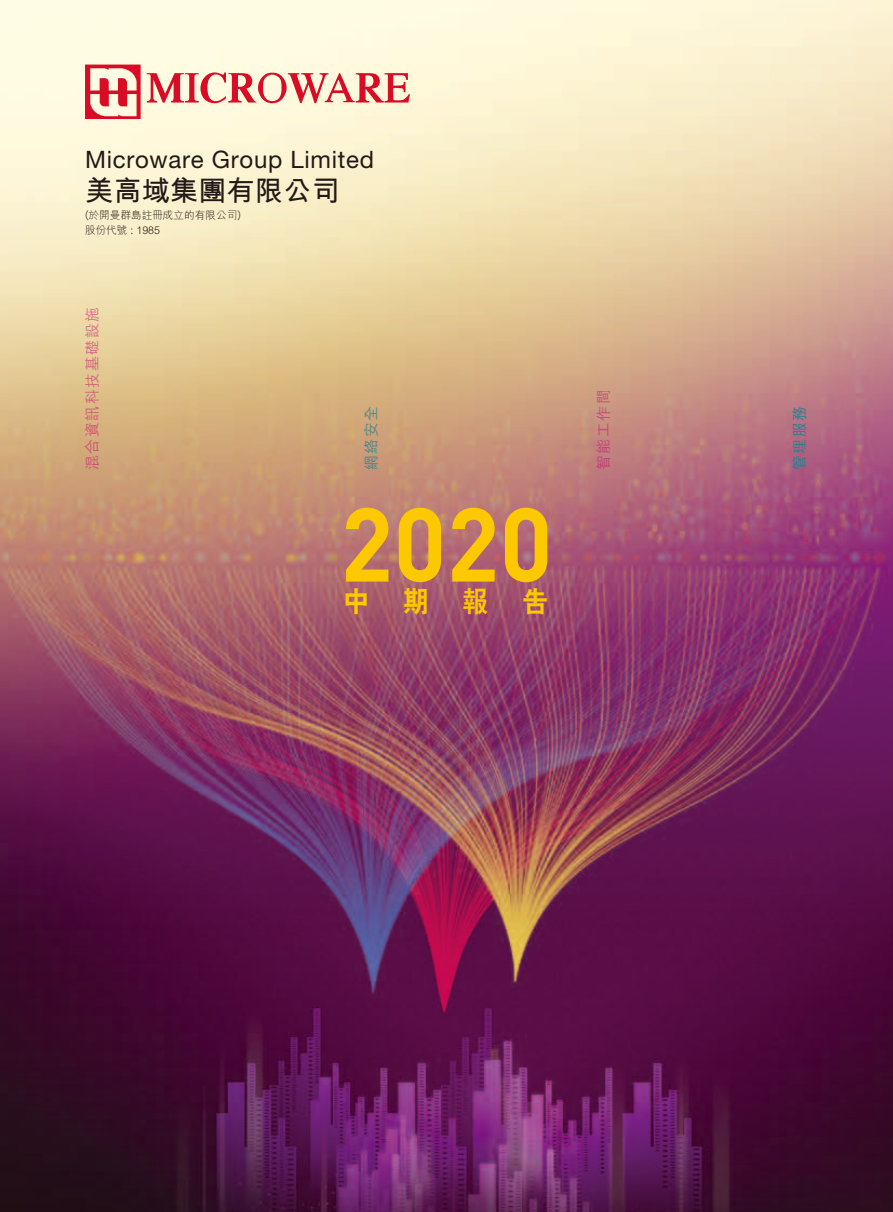
<style>
.page{position:relative;width:893px;height:1212px;background:#fff}
.page>*{position:absolute;margin:0;border:0;box-sizing:border-box;transform-origin:0 0}
.t1{font:700 102.9px "DIN Pro";color:#fcc800;scale:.95 1}
.t2{font:800 28.5px "C Hei 2 HK";color:#fcc800;scale:.9 1}
.t3{font:700 28.35px "M Hei HK";color:#231916}
.t4{font:24px "Helvetica Neue LT Std";letter-spacing:.03em;color:#231916}
.t5{font:500 15px "M Hei HK";letter-spacing:.1em;color:#c70070}
.t6{font:500 15px "M Hei HK";letter-spacing:.1em;color:#2b7f8e}
.t7{font:300 10.65px "M Hei HK";color:#231916}
</style>
<div class="page">
<img style="left:0;top:0;width:893px;height:1212px">
<svg style="left:85px;top:65px;width:56px;height:54px"></svg>
<svg style="left:147px;top:72px;width:263px;height:31px"></svg>
<h3 class="t4" style="left:85px;top:145px;width:290px">Microware Group Limited</h3>
<p class="t7" style="left:237px;top:209px;width:5px">(</p>
<h3 class="t3" style="left:85px;top:170px;width:256px">美高域集團有限公司</h3>
<p class="t7" style="left:85px;top:224px;width:77px">股份代號 : 1985</p>
<p class="t7" style="left:85px;top:209px;width:5px">(</p>
<p class="t7" style="left:89px;top:210px;width:150px">於開曼群島註冊成立的有限公司</p>
<h3 class="t5" style="left:82px;top:470px;width:165px;rotate:-90deg">混合資訊科技基礎設施</h3>
<h3 class="t6" style="left:360px;top:470px;width:66px;rotate:-90deg">網絡安全</h3>
<h1 class="t1" style="left:340px;top:459px;width:225px">2020</h1>
<h2 class="t2" style="left:523px;top:587px;width:30px">告</h2>
<h2 class="t2" style="left:343px;top:587px;width:96px">中 期</h2>
<h2 class="t2" style="left:463px;top:587px;width:30px">報</h2>
<h3 class="t5" style="left:593px;top:470px;width:82px;rotate:-90deg">智能工作間</h3>
<h3 class="t6" style="left:789px;top:470px;width:66px;rotate:-90deg">管理服務</h3>
</div>
